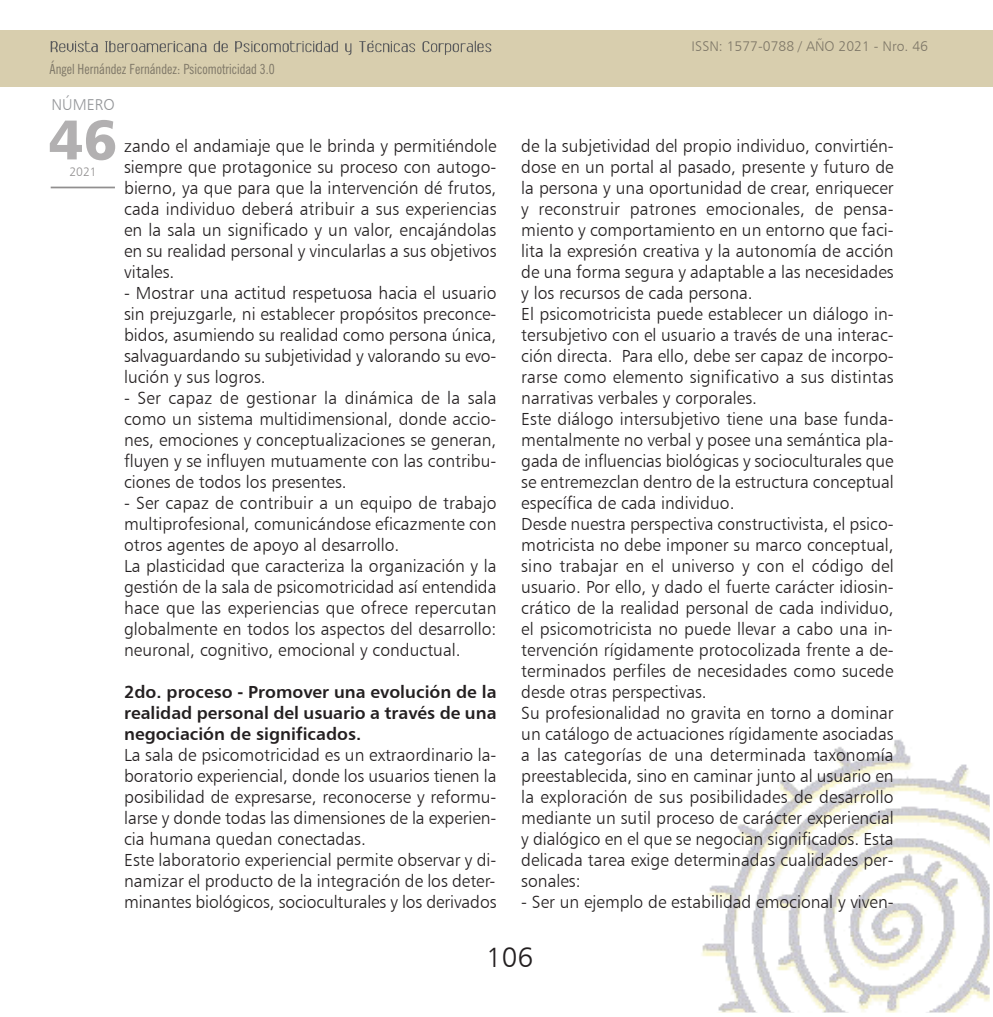
<style>
.page{position:relative;width:993px;height:1017px;background:#fff}
.page>*{position:absolute;margin:0;border:0;box-sizing:border-box;transform-origin:0 0}
.t1{font:56px "Humanist 777 BT Black B";color:rgb(35 31 32/.35)}
.t2{font:28px "Humanist 777 BT Light B";color:#231f20}
.t3{font:17.5px/21px "Humanist 777 BT Light B";color:#231f20;text-align:justify}
.t4{font:17.5px/21px "Humanist 777 BT Bold B";color:#231f20;text-align:justify}
.t5{font:15.75px "Humanist 777 BT Light B";color:#939598}
.t6{font:condensed 14px "News Gothic BT";color:rgb(35 31 32/.5)}
.t7{font:14px "Humanist 777 BT Light B";color:rgb(35 31 32/.5)}
.t8{font:12.25px "Humanist 777 BT Light B";color:rgb(35 31 32/.5)}
</style>
<div class="page">
<img style="left:702px;top:739px;width:287px;height:273px">
<div style="left:0;top:30px;width:992px;height:57px;background:#d8ceae"></div>
<svg style="left:105px;top:41px;width:101px;height:11px"></svg>
<svg style="left:214px;top:41px;width:14px;height:11px"></svg>
<svg style="left:235px;top:41px;width:103px;height:11px"></svg>
<svg style="left:345px;top:43px;width:6px;height:12px"></svg>
<svg style="left:422px;top:41px;width:69px;height:14px"></svg>
<svg style="left:51px;top:41px;width:47px;height:11px"></svg>
<svg style="left:359px;top:40px;width:56px;height:12px"></svg>
<hr style="left:51px;top:187px;width:64px;height:1px;background:#918f8f">
<p class="t6" style="left:49px;top:63px;width:227px">Ángel Hernández Fernández: Psicomotricidad 3.0</p>
<p class="t5" style="left:51px;top:95px;width:65px">NÚMERO</p>
<p class="t7" style="left:691px;top:37px;width:238px">ISSN: 1577-0788 / AÑO 2021 - Nro. 46</p>
<p class="t1" style="left:48px;top:104px;width:70px">46</p>
<p class="t8" style="left:69px;top:164px;width:29px">2021</p>
<p class="t3" style="left:124px;top:135px;width:374px">zando el andamiaje que le brinda y permitiéndole siempre que protagonice su proceso con autogo&shy;bierno, ya que para que la intervención dé frutos, cada individuo deberá atribuir a sus experiencias en la sala un significado y un valor, encajándolas en su realidad personal y vincularlas a sus objetivos vitales.</p>
<p class="t3" style="left:124px;top:282px;width:374px">- Mostrar una actitud respetuosa hacia el usuario sin prejuzgarle, ni establecer propósitos preconce&shy;bidos, asumiendo su realidad como persona única, salvaguardando su subjetividad y valorando su evo&shy;lución y sus logros.</p>
<p class="t3" style="left:124px;top:387px;width:374px">- Ser capaz de gestionar la dinámica de la sala como un sistema multidimensional, donde accio&shy;nes, emociones y conceptualizaciones se generan, fluyen y se influyen mutuamente con las contribu&shy;ciones de todos los presentes.</p>
<p class="t3" style="left:124px;top:492px;width:374px">- Ser capaz de contribuir a un equipo de trabajo multiprofesional, comunicándose eficazmente con otros agentes de apoyo al desarrollo.</p>
<p class="t3" style="left:124px;top:555px;width:374px">La plasticidad que caracteriza la organización y la gestión de la sala de psicomotricidad así entendida hace que las experiencias que ofrece repercutan globalmente en todos los aspectos del desarrollo: neuronal, cognitivo, emocional y conductual.</p>
<p class="t4" style="left:124px;top:681px;width:374px">2do. proceso - Promover una evolución de la realidad personal del usuario a través de una negociación de significados.</p>
<p class="t3" style="left:124px;top:744px;width:374px">La sala de psicomotricidad es un extraordinario la&shy;boratorio experiencial, donde los usuarios tienen la posibilidad de expresarse, reconocerse y reformu&shy;larse y donde todas las dimensiones de la experien&shy;cia humana quedan conectadas.</p>
<p class="t3" style="left:124px;top:849px;width:374px">Este laboratorio experiencial permite observar y di&shy;namizar el producto de la integración de los deter&shy;minantes biológicos, socioculturales y los derivados</p>
<p class="t3" style="left:521px;top:135px;width:374px">de la subjetividad del propio individuo, convirtién&shy;dose en un portal al pasado, presente y futuro de la persona y una oportunidad de crear, enriquecer y reconstruir patrones emocionales, de pensa&shy;miento y comportamiento en un entorno que faci&shy;lita la expresión creativa y la autonomía de acción de una forma segura y adaptable a las necesidades y los recursos de cada persona.</p>
<p class="t3" style="left:521px;top:303px;width:374px">El psicomotricista puede establecer un diálogo in&shy;tersubjetivo con el usuario a través de una interac&shy;ción directa. Para ello, debe ser capaz de incorpo&shy;rarse como elemento significativo a sus distintas narrativas verbales y corporales.</p>
<p class="t3" style="left:521px;top:408px;width:374px">Este diálogo intersubjetivo tiene una base funda&shy;mentalmente no verbal y posee una semántica pla&shy;gada de influencias biológicas y socioculturales que se entremezclan dentro de la estructura conceptual específica de cada individuo.</p>
<p class="t3" style="left:521px;top:513px;width:374px">Desde nuestra perspectiva constructivista, el psico&shy;motricista no debe imponer su marco conceptual, sino trabajar en el universo y con el código del usuario. Por ello, y dado el fuerte carácter idiosin&shy;crático de la realidad personal de cada individuo, el psicomotricista no puede llevar a cabo una in&shy;tervención rígidamente protocolizada frente a de&shy;terminados perfiles de necesidades como sucede desde otras perspectivas.</p>
<p class="t3" style="left:521px;top:702px;width:374px">Su profesionalidad no gravita en torno a dominar un catálogo de actuaciones rígidamente asociadas a las categorías de una determinada taxonomía preestablecida, sino en caminar junto al usuario en la exploración de sus posibilidades de desarrollo mediante un sutil proceso de carácter experiencial y dialógico en el que se negocian significados. Esta delicada tarea exige determinadas cualidades per&shy;sonales:</p>
<p class="t3" style="left:521px;top:891px;width:374px">- Ser un ejemplo de estabilidad emocional y viven-</p>
<p class="t2" style="left:486px;top:940px;width:49px">106</p>
</div>
